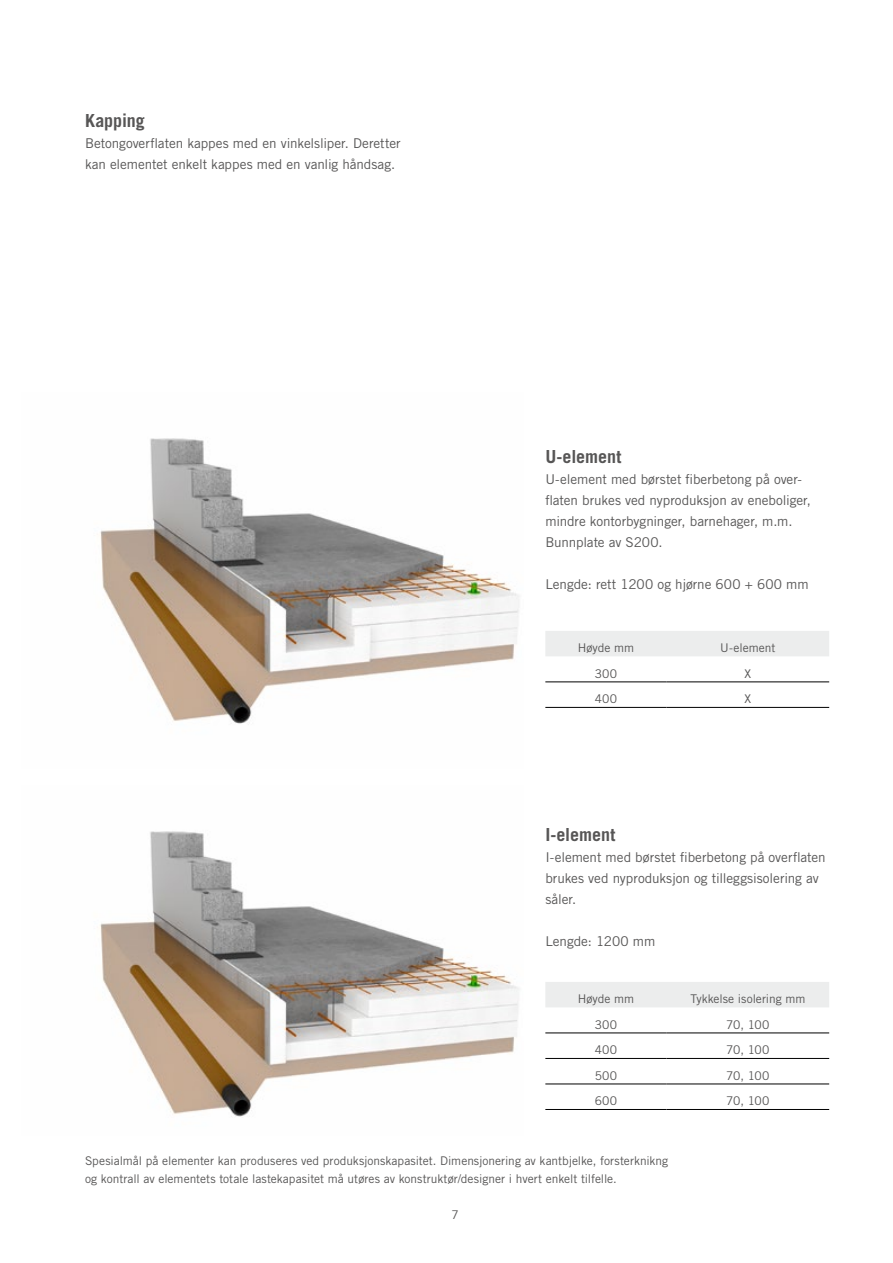
<style>
.page{position:relative;width:893px;height:1263px;background:#fff}
.page>*{position:absolute;margin:0;border:0;box-sizing:border-box;transform-origin:0 0}
.t1{font:700 18px "Trade Gothic LT Std";letter-spacing:-.005em;color:#575656}
.t2{font:13.5px/21px "Trade Gothic LT Std";letter-spacing:-.005em;color:#575656}
.t3{font:12px/18px "Trade Gothic LT Std";color:#575656}
</style>
<div class="page">
<img style="left:100px;top:831px;width:419px;height:286px">
<img style="left:100px;top:438px;width:419px;height:286px">
<div style="left:545px;top:631px;width:284px;height:25px;background:#eceded"></div>
<hr style="left:545px;top:682px;width:121px;height:1px;background:#000">
<hr style="left:666px;top:682px;width:163px;height:1px;background:#000">
<hr style="left:545px;top:707px;width:121px;height:1px;background:#000">
<hr style="left:666px;top:707px;width:163px;height:1px;background:#000">
<div style="left:545px;top:982px;width:284px;height:25px;background:#eceded"></div>
<hr style="left:545px;top:1033px;width:121px;height:1px;background:#000">
<hr style="left:666px;top:1033px;width:163px;height:1px;background:#000">
<hr style="left:545px;top:1058px;width:121px;height:1px;background:#000">
<hr style="left:666px;top:1058px;width:163px;height:1px;background:#000">
<hr style="left:545px;top:1084px;width:121px;height:1px;background:#000">
<hr style="left:666px;top:1084px;width:163px;height:1px;background:#000">
<hr style="left:545px;top:1109px;width:121px;height:1px;background:#000">
<hr style="left:666px;top:1109px;width:163px;height:1px;background:#000">
<h1 class="t1" style="left:85px;top:109px;width:61px">Kapping</h1>
<p class="t2" style="left:85px;top:132px;width:317px">Betongoverflaten kappes med en vinkelsliper. Deretter kan elementet enkelt kappes med en vanlig håndsag.</p>
<h1 class="t1" style="left:545px;top:445px;width:78px">U-element</h1>
<p class="t2" style="left:545px;top:468px;width:267px">U-element med børstet fiberbetong på over&shy;flaten brukes ved nyproduksjon av eneboliger, mindre kontorbygninger, barnehager, m.m.<br>Bunnplate av S200.</p>
<p class="t2" style="left:545px;top:573px;width:265px">Lengde: rett 1200 og hjørne 600 + 600 mm</p>
<p class="t3" style="left:578px;top:639px;width:58px">Høyde mm</p>
<p class="t3" style="left:720px;top:639px;width:57px">U-element</p>
<p class="t3" style="left:595px;top:664px;width:24px">300</p>
<p class="t3" style="left:744px;top:664px;width:8px">X</p>
<p class="t3" style="left:595px;top:690px;width:24px">400</p>
<p class="t3" style="left:744px;top:690px;width:8px">X</p>
<h1 class="t1" style="left:545px;top:823px;width:71px">I-element</h1>
<p class="t2" style="left:545px;top:846px;width:282px">I-element med børstet fiberbetong på overflaten brukes ved nyproduksjon og tilleggsisolering av såler.</p>
<p class="t2" style="left:545px;top:930px;width:111px">Lengde: 1200 mm</p>
<p class="t3" style="left:578px;top:990px;width:58px">Høyde mm</p>
<p class="t3" style="left:690px;top:990px;width:116px">Tykkelse isolering mm</p>
<p class="t3" style="left:595px;top:1015px;width:24px">300</p>
<p class="t3" style="left:726px;top:1015px;width:45px">70, 100</p>
<p class="t3" style="left:595px;top:1041px;width:24px">400</p>
<p class="t3" style="left:726px;top:1041px;width:45px">70, 100</p>
<p class="t3" style="left:595px;top:1066px;width:24px">500</p>
<p class="t3" style="left:726px;top:1066px;width:45px">70, 100</p>
<p class="t3" style="left:595px;top:1092px;width:24px">600</p>
<p class="t3" style="left:726px;top:1092px;width:45px">70, 100</p>
<p class="t3" style="left:85px;top:1152px;width:585px">Spesialmål på elementer kan produseres ved produksjonskapasitet. Dimensjonering av kantbjelke, forsterknikng og kontrall av elementets totale lastekapasitet må utøres av konstruktør/designer i hvert enkelt tilfelle.</p>
<p class="t3" style="left:452px;top:1205px;width:9px">7</p>
</div>
